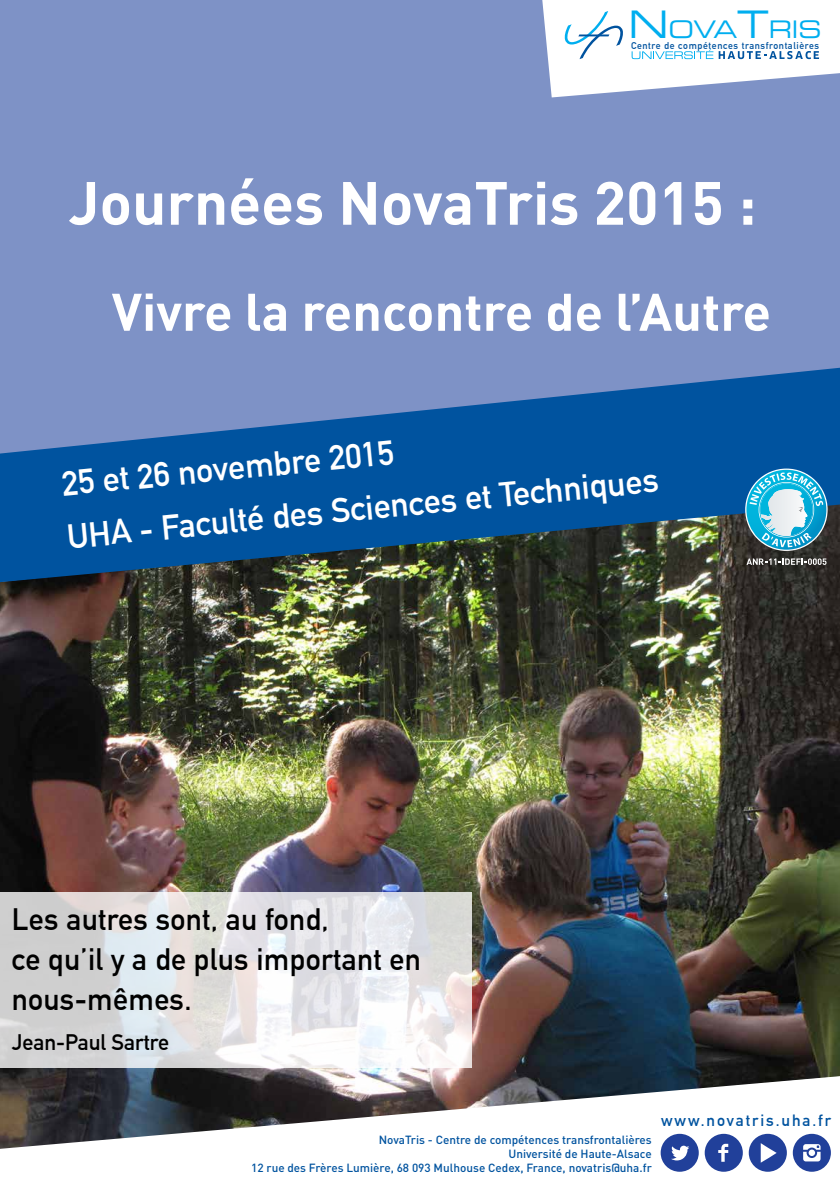
<style>
.page{position:relative;width:840px;height:1191px;background:#fff}
.page>*{position:absolute;margin:0;border:0;box-sizing:border-box;transform-origin:0 0}
.t1{font:700 60px "DIN Pro";color:#fff}
.t2{font:700 52px "DIN Pro";color:#fff}
.t3{font:expanded 37.8px "Square 721 BT";color:#00aeef}
.t4{font:700 34px/54px "DIN Alternate";color:#fff}
.t5{font:700 30.2px/40px "DIN Alternate";letter-spacing:.01em;color:#000}
.t6{font:expanded 24.2px "Square 721 BT";letter-spacing:-.01em;color:#00aeef}
.t7{font:700 22px "DIN Alternate";color:#000}
.t8{font:700 16px "DIN Alternate";letter-spacing:.12em;color:#00539f}
.t9{font:500 11.8px/14px "DIN Pro";color:#00539f;text-align:right}
.t10{font:700 9.6px "DIN Alternate";letter-spacing:.065em;color:#00539f}
.s1{font-size:37.8px}
</style>
<div class="page">
<img style="left:0;top:582px;width:839px;height:494px">
<svg style="left:0;top:1076px;width:839px;height:96px"></svg>
<div style="left:0;top:0;width:839px;height:368px;background:#7e92c6"></div>
<svg style="left:792px;top:1133px;width:38px;height:38px"></svg>
<svg style="left:704px;top:1133px;width:38px;height:38px"></svg>
<svg style="left:660px;top:1133px;width:38px;height:38px"></svg>
<svg style="left:748px;top:1133px;width:38px;height:38px"></svg>
<svg style="left:542px;top:0;width:297px;height:97px"></svg>
<svg style="left:0;top:368px;width:839px;height:214px;background:#245d94"></svg>
<svg style="left:744px;top:468px;width:83px;height:83px"></svg>
<svg style="left:746px;top:470px;width:79px;height:79px;background:#5fb4cf"></svg>
<svg style="left:746px;top:558px;width:80px;height:7px"></svg>
<svg style="left:0;top:892px;width:471px;height:175px"></svg>
<h3 class="t3" style="left:628px;top:2px;width:42px">N</h3>
<p class="t10" style="left:630px;top:38px;width:189px">Centre de compétences transfrontalières</p>
<h3 class="t6" style="left:668px;top:15px;width:154px">OVA<span class="s1">T</span>RIS</h3>
<h1 class="t1" style="left:69px;top:153px;width:688px">Journées NovaTris 2015 :</h1>
<h2 class="t2" style="left:112px;top:269px;width:660px">Vivre la rencontre de l’Autre</h2>
<h3 class="t4" style="left:59px;top:456px;width:595px;rotate:-6deg">25 et 26 novembre 2015<br>UHA - Faculté des Sciences et Techniques</h3>
<h3 class="t5" style="left:12px;top:897px;width:410px">Les autres sont, au fond,<br>ce qu’il y a de plus important en nous-mêmes.</h3>
<h3 class="t7" style="left:12px;top:1025px;width:159px">Jean-Paul Sartre</h3>
<p class="t9" style="left:251px;top:1131px;width:402px">NovaTris - Centre de compétences transfrontalières<br>Université de Haute-Alsace<br>12 rue des Frères Lumière, 68 093 Mulhouse Cedex, France, novatris@uha.fr</p>
<h3 class="t8" style="left:660px;top:1108px;width:171px">www.novatris.uha.fr</h3>
</div>
